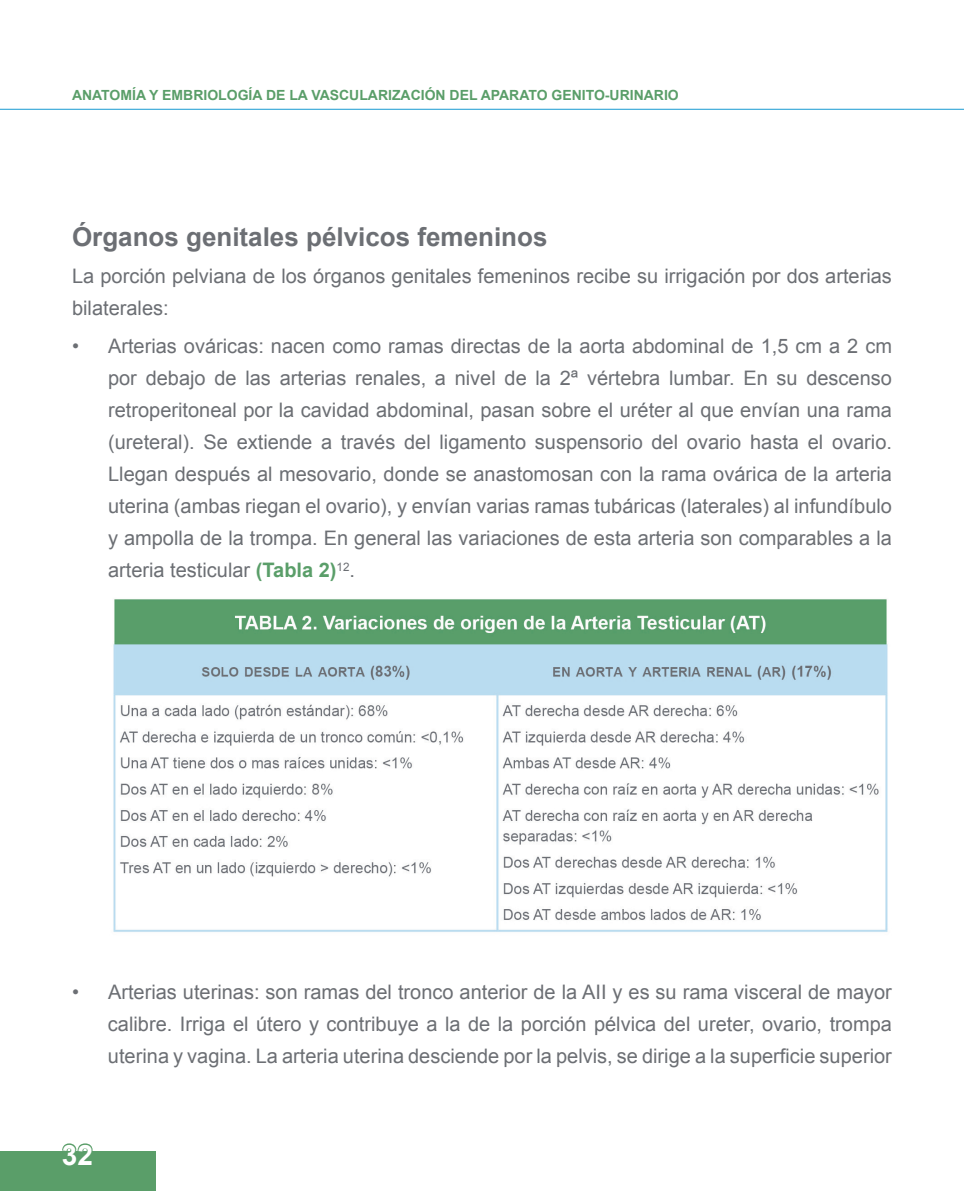
<style>
.page{position:relative;width:964px;height:1191px;background:#fff}
.page>*{position:absolute;margin:0;border:0;box-sizing:border-box;transform-origin:0 0}
.t1{font:700 28px "Arial";color:#fff}
.t2{font:700 26px "Arial";color:#6c6f74}
.t3{font:20px/32px "Arial";color:#6c6f74;text-align:justify}
.t4{font:700 14px "Arial";color:#5a9e69}
.s1{font-weight:700;color:#5a9e69}
</style>
<div class="page">
<hr style="left:0;top:109px;width:964px;height:1px;background:#189bd2">
<div style="left:0;top:1151px;width:155px;height:40px;background:#5a9e69"></div>
<svg style="left:62px;top:1143px;width:31px;height:8px"></svg>
<img style="left:113px;top:599px;width:775px;height:333px">
<p class="t4" style="left:72px;top:88px;width:608px">ANATOMÍA Y EMBRIOLOGÍA DE LA VASCULARIZACIÓN DEL APARATO GENITO-URINARIO</p>
<h2 class="t2" style="left:72px;top:222px;width:477px">Órganos genitales pélvicos femeninos</h2>
<p class="t3" style="left:72px;top:260px;width:821px">La porción pelviana de los órganos genitales femeninos recibe su irrigación por dos arterias bilaterales:</p>
<p class="t3" style="left:108px;top:330px;width:785px;text-indent:-36px">• Arterias ováricas: nacen como ramas directas de la aorta abdominal de 1,5 cm a 2 cm por debajo de las arterias renales, a nivel de la 2ª vértebra lumbar. En su descenso retroperitoneal por la cavidad abdominal, pasan sobre el uréter al que envían una rama (ureteral). Se extiende a través del ligamento suspensorio del ovario hasta el ovario.<br>Llegan después al mesovario, donde se anastomosan con la rama ovárica de la arteria uterina (ambas riegan el ovario), y envían varias ramas tubáricas (laterales) al infundíbulo y ampolla de la trompa. En general las variaciones de esta arteria son comparables a la arteria testicular <span class="s1">(Tabla 2)</span><sup>12</sup>.</p>
<p class="t3" style="left:108px;top:976px;width:785px;text-indent:-36px">• Arterias uterinas: son ramas del tronco anterior de la AII y es su rama visceral de mayor calibre. Irriga el útero y contribuye a la de la porción pélvica del ureter, ovario, trompa uterina y vagina. La arteria uterina desciende por la pelvis, se dirige a la superficie superior</p>
<h1 class="t1" style="left:62px;top:1139px;width:33px">32</h1>
</div>
